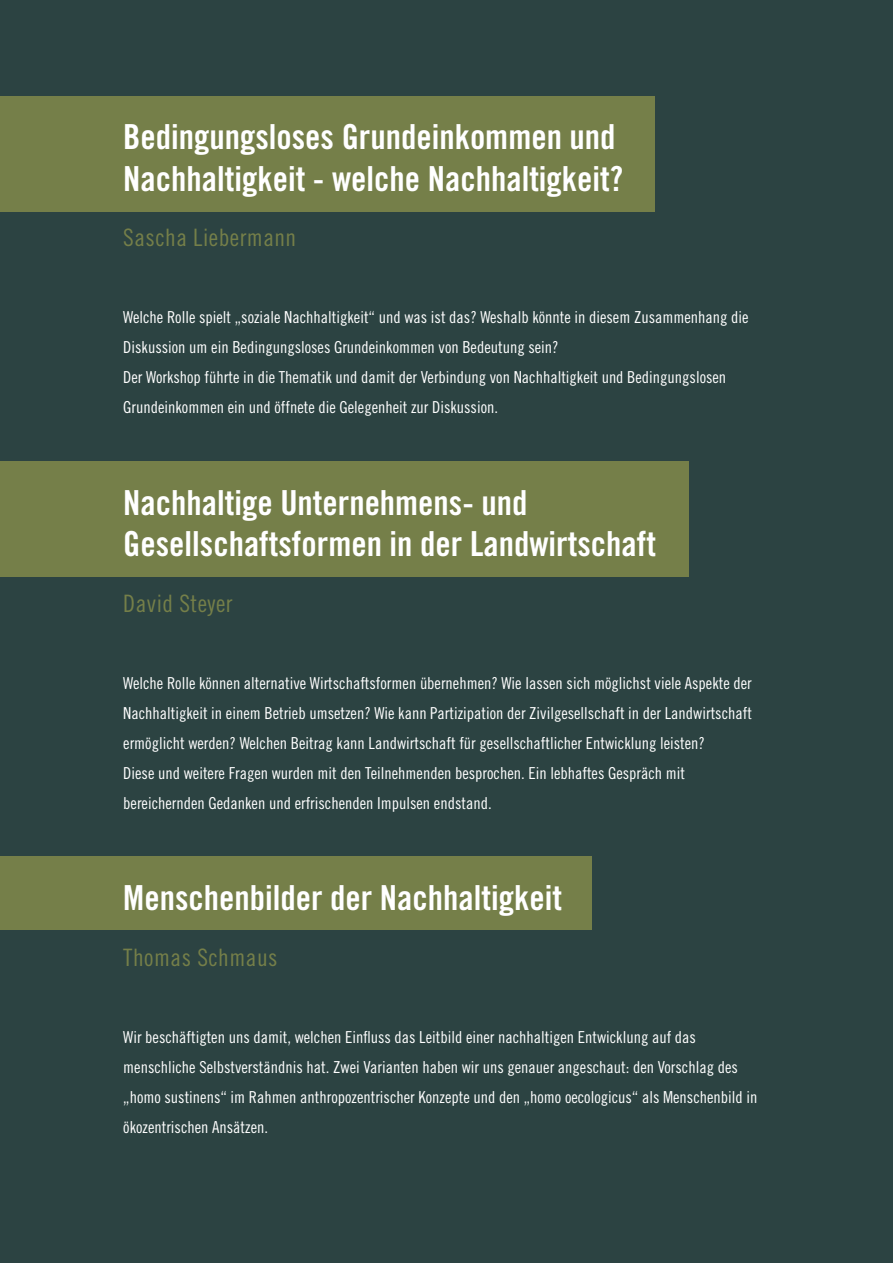
<style>
.page{position:relative;width:893px;height:1263px;background:#2c4342}
.page>*{position:absolute;margin:0;border:0;box-sizing:border-box;transform-origin:0 0}
.t1{font:34.5px/41.4px "Trade Gothic LT Std Bd Cn 20";color:#fff}
.t2{font:24px "Trade Gothic LT Std Cn 18";letter-spacing:.02em;color:#757f49}
.t3{font:16.5px/30px "Trade Gothic LT Std Cn 18";color:#fff}
</style>
<div class="page">
<div style="left:0;top:96px;width:655px;height:116px;background:#757f49"></div>
<div style="left:0;top:461px;width:689px;height:116px;background:#757f49"></div>
<div style="left:0;top:857px;width:591px;height:73px;background:#757f49"></div>
<h1 class="t1" style="left:123px;top:116px;width:501px">Bedingungsloses Grundeinkommen und<br>Nachhaltigkeit - welche Nachhaltigkeit?</h1>
<h2 class="t2" style="left:123px;top:223px;width:174px">Sascha Liebermann</h2>
<p class="t3" style="left:123px;top:302px;width:627px">Welche Rolle spielt „soziale Nachhaltigkeit“ und was ist das? Weshalb könnte in diesem Zusammenhang die Diskussion um ein Bedingungsloses Grundeinkommen von Bedeutung sein?<br>Der Workshop führte in die Thematik und damit der Verbindung von Nachhaltigkeit und Bedingungslosen Grundeinkommen ein und öffnete die Gelegenheit zur Diskussion.</p>
<h1 class="t1" style="left:123px;top:481px;width:534px">Nachhaltige Unternehmens- und<br>Gesellschaftsformen in der Landwirtschaft</h1>
<h2 class="t2" style="left:123px;top:589px;width:111px">David Steyer</h2>
<p class="t3" style="left:123px;top:667px;width:630px">Welche Rolle können alternative Wirtschaftsformen übernehmen? Wie lassen sich möglichst viele Aspekte der Nachhaltigkeit in einem Betrieb umsetzen? Wie kann Partizipation der Zivilgesellschaft in der Landwirtschaft ermöglicht werden? Welchen Beitrag kann Landwirtschaft für gesellschaftlicher Entwicklung leisten?<br>Diese und weitere Fragen wurden mit den Teilnehmenden besprochen. Ein lebhaftes Gespräch mit bereichernden Gedanken und erfrischenden Impulsen endstand.</p>
<h1 class="t1" style="left:123px;top:877px;width:440px">Menschenbilder der Nachhaltigkeit</h1>
<h2 class="t2" style="left:123px;top:943px;width:156px">Thomas Schmaus</h2>
<p class="t3" style="left:123px;top:1021px;width:636px">Wir beschäftigten uns damit, welchen Einfluss das Leitbild einer nachhaltigen Entwicklung auf das menschliche Selbstverständnis hat. Zwei Varianten haben wir uns genauer angeschaut: den Vorschlag des „homo sustinens“ im Rahmen anthropozentrischer Konzepte und den „homo oecologicus“ als Menschenbild in ökozentrischen Ansätzen.</p>
</div>
